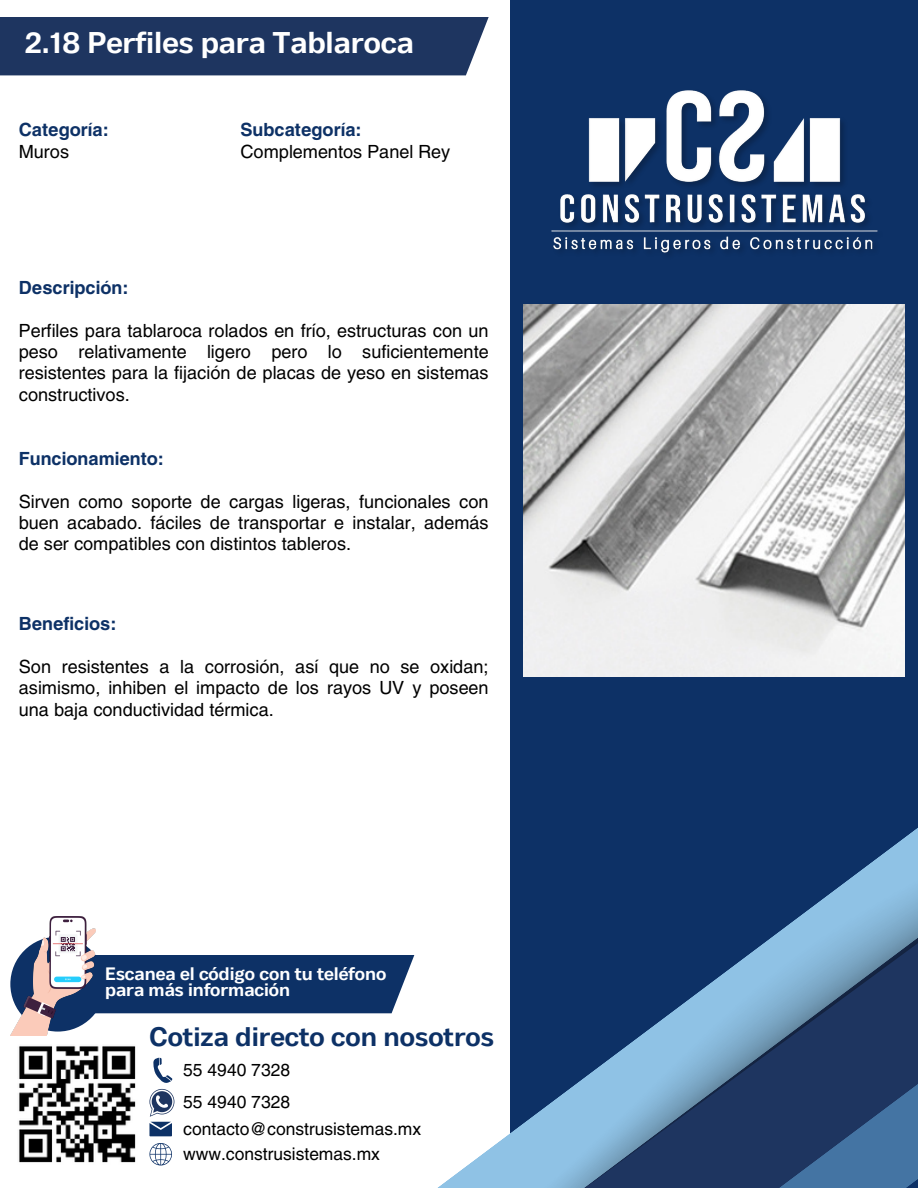
<style>
.page{position:relative;width:918px;height:1188px;background:#fff}
.page>*{position:absolute;margin:0;border:0;box-sizing:border-box;transform-origin:0 0}
.t1{font:700 30px "Body Text";color:#fff}
.t2{font:700 26.7px "Body Text";color:#0d3166}
.t3{font:18px/21.3px "Helios";color:#000;text-align:justify}
.t4{font:700 18px "Helios";color:#0d3166}
.t5{font:700 18px/16.8px "Body Text";color:#fff}
.t6{font:17.25px "Helios";color:#000}
</style>
<div class="page">
<div style="left:511px;top:0;width:407px;height:1188px;background:#0d3166"></div>
<svg style="left:319px;top:661px;width:205px;height:527px"></svg>
<img style="left:504px;top:731px;width:414px;height:457px">
<img style="left:524px;top:304px;width:380px;height:373px">
<div style="left:96px;top:955px;width:318px;height:58px;background:#0d3166"></div>
<img style="left:10px;top:917px;width:86px;height:119px">
<div style="left:0;top:17px;width:489px;height:58px;background:#1e3560"></div>
<img style="left:526px;top:90px;width:377px;height:218px">
<svg style="left:149px;top:1143px;width:23px;height:22px"></svg>
<svg style="left:149px;top:1058px;width:25px;height:78px"></svg>
<img style="left:19px;top:1046px;width:117px;height:117px">
<p class="t1" style="left:24px;top:25px;width:391px">2.18 Perfiles para Tablaroca</p>
<p class="t4" style="left:19px;top:119px;width:92px">Categoría:</p>
<p class="t3" style="left:19px;top:140px;width:52px">Muros</p>
<p class="t4" style="left:241px;top:119px;width:123px">Subcategoría:</p>
<p class="t3" style="left:241px;top:140px;width:211px">Complementos Panel Rey</p>
<p class="t4" style="left:19px;top:276px;width:111px">Descripción:</p>
<p class="t3" style="left:19px;top:319px;width:471px">Perfiles para tablaroca rolados en frío, estructuras con un peso relativamente ligero pero lo suficientemente resistentes para la fijación de placas de yeso en sistemas constructivos.</p>
<p class="t4" style="left:19px;top:447px;width:147px">Funcionamiento:</p>
<p class="t3" style="left:19px;top:490px;width:471px">Sirven como soporte de cargas ligeras, funcionales con buen acabado. fáciles de transportar e instalar, además de ser compatibles con distintos tableros.</p>
<p class="t4" style="left:19px;top:612px;width:99px">Beneficios:</p>
<p class="t3" style="left:19px;top:655px;width:471px">Son resistentes a la corrosión, así que no se oxidan; asimismo, inhiben el impacto de los rayos UV y poseen una baja conductividad térmica.</p>
<p class="t5" style="left:105px;top:966px;width:283px">Escanea el código con tu teléfono para más información</p>
<p class="t2" style="left:149px;top:1021px;width:346px">Cotiza directo con nosotros</p>
<p class="t6" style="left:183px;top:1059px;width:108px">55 4940 7328</p>
<p class="t6" style="left:183px;top:1091px;width:108px">55 4940 7328</p>
<p class="t6" style="left:183px;top:1118px;width:240px">contacto@construsistemas.mx</p>
<p class="t6" style="left:183px;top:1143px;width:198px">www.construsistemas.mx</p>
</div>
